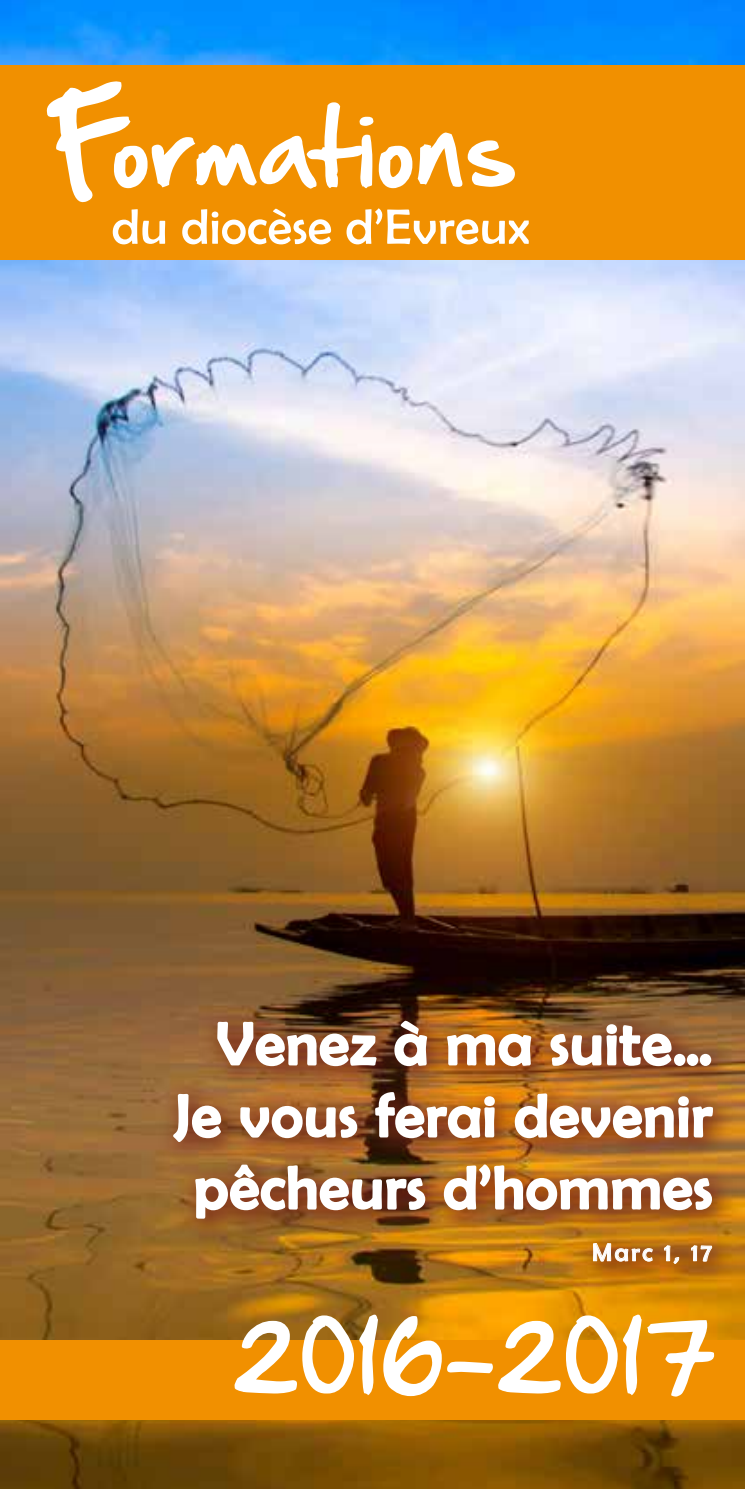
<style>
.page{position:relative;width:745px;height:1489px;background:#fff}
.page>*{position:absolute;margin:0;border:0;box-sizing:border-box;transform-origin:0 0}
.t1{font:90px "Hand Of Sean";letter-spacing:.01em;color:#fff}
.t2{font:60px/72px "Berlin Sans FB";letter-spacing:.03em;color:#fff;text-align:right}
.t3{font:50px "Berlin Sans FB";letter-spacing:.01em;color:#fff}
.t4{font:25px "Berlin Sans FB";letter-spacing:.11em;color:#fff}
</style>
<div class="page">
<img style="left:0;top:0;width:744px;height:1488px">
<div style="left:0;top:65px;width:744px;height:194px;background:#f19000"></div>
<div style="left:0;top:1340px;width:744px;height:79px;background:#f19000"></div>
<div style="left:156px;top:1004px;width:584px;height:285px;background:#742519;opacity:.75"></div>
<img style="left:171px;top:1008px;width:542px;height:214px">
<svg style="left:592px;top:1242px;width:61px;height:20px"></svg>
<svg style="left:663px;top:1244px;width:16px;height:20px"></svg>
<svg style="left:689px;top:1244px;width:23px;height:18px"></svg>
<h1 class="t1" style="left:112px;top:67px;width:406px">ormations</h1>
<p class="t3" style="left:112px;top:199px;width:419px">du diocèse d’Evreux</p>
<p class="t2" style="left:174px;top:1007px;width:539px">Venez à ma suite…<br>Je vous ferai devenir pêcheurs d’hommes</p>
<p class="t4" style="left:592px;top:1238px;width:121px">Marc 1, 17</p>
<h1 class="t1" style="left:232px;top:1276px;width:485px">2016-2017</h1>
</div>
